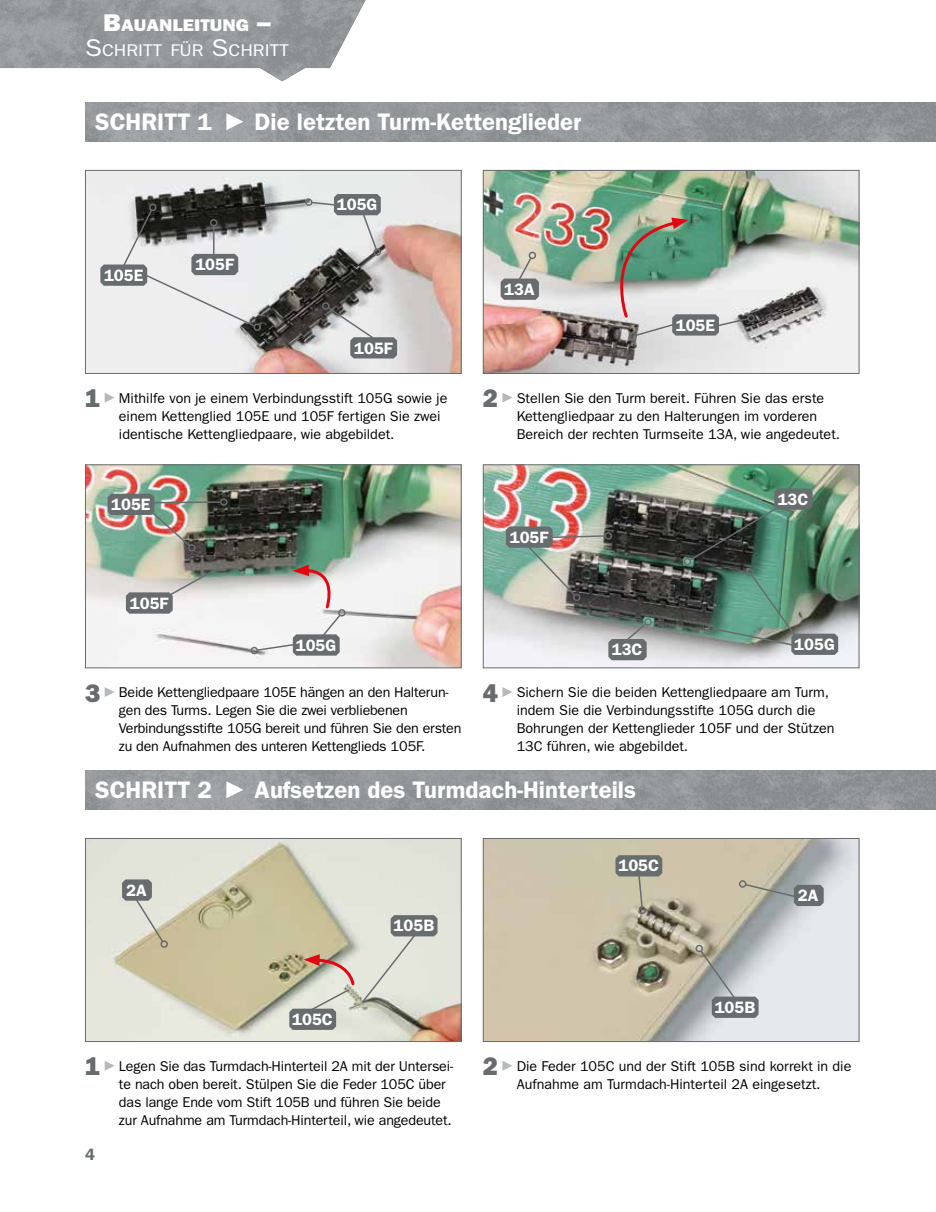
<style>
.page{position:relative;width:936px;height:1212px;background:#fff}
.page>*{position:absolute;margin:0;border:0;box-sizing:border-box;transform-origin:0 0}
.t1{font:600 24px "ITC Franklin Gothic Std";color:#fff}
.t2{font:16.95px "ITC Franklin Gothic Std";color:#fff;scale:1.12 1}
.t3{font:16.95px "ITC Franklin Gothic Std Hvy";color:#fff;scale:1.12 1}
.t4{font:600 16.5px "ITC Franklin Gothic Std";color:#fff}
.t5{font:600 16.5px "ITC Franklin Gothic Std";color:#676c6e}
.t6{font:14.25px/18px "ITC Franklin Gothic Std";color:#000}
.s1{font-size:24.3px}
.s2{font-family:"ITC Franklin Gothic Std Hvy";font-size:25.5px;color:#676c6e}
</style>
<div class="page">
<img style="left:0;top:0;width:366px;height:81px">
<img style="left:85px;top:102px;width:850px;height:39px">
<svg style="left:226px;top:113px;width:17px;height:17px"></svg>
<svg style="left:105px;top:393px;width:10px;height:10px"></svg>
<img style="left:87px;top:466px;width:372px;height:200px">
<div style="left:85px;top:464px;width:376px;height:204px;border:1px solid #676c6e"></div>
<svg style="left:502px;top:393px;width:10px;height:10px"></svg>
<svg style="left:105px;top:687px;width:10px;height:10px"></svg>
<img style="left:485px;top:466px;width:372px;height:200px">
<div style="left:483px;top:464px;width:376px;height:204px;border:1px solid #676c6e"></div>
<svg style="left:502px;top:687px;width:10px;height:10px"></svg>
<div style="left:604px;top:532px;width:8px;height:8px;border:2px solid #676c6e;border-radius:50%"></div>
<img style="left:485px;top:172px;width:372px;height:200px">
<div style="left:483px;top:170px;width:376px;height:204px;border:1px solid #676c6e"></div>
<img style="left:87px;top:172px;width:372px;height:200px">
<div style="left:85px;top:170px;width:376px;height:204px;border:1px solid #676c6e"></div>
<img style="left:85px;top:770px;width:850px;height:39px">
<svg style="left:226px;top:781px;width:17px;height:17px"></svg>
<svg style="left:105px;top:1061px;width:10px;height:10px"></svg>
<svg style="left:502px;top:1061px;width:10px;height:10px"></svg>
<img style="left:485px;top:840px;width:372px;height:200px">
<div style="left:483px;top:838px;width:376px;height:204px;border:1px solid #676c6e"></div>
<img style="left:87px;top:840px;width:372px;height:200px">
<div style="left:85px;top:838px;width:376px;height:204px;border:1px solid #676c6e"></div>
<svg style="left:320px;top:301px;width:77px;height:57px;background:#b5b6b6"></svg>
<svg style="left:500px;top:250px;width:39px;height:50px;background:#9da39c"></svg>
<div style="left:220px;top:498px;width:7px;height:8px;border:2px solid #676c6e;border-radius:50%"></div>
<div style="left:250px;top:647px;width:8px;height:7px;border:2px solid #676c6e;border-radius:50%"></div>
<div style="left:305px;top:198px;width:7px;height:8px;border:2px solid #676c6e;border-radius:50%"></div>
<svg style="left:310px;top:194px;width:71px;height:63px;background:#c2c6c6"></svg>
<img style="left:506px;top:526px;width:101px;height:77px">
<svg style="left:100px;top:202px;width:163px;height:131px;background:#b5b6b6"></svg>
<svg style="left:608px;top:617px;width:45px;height:43px;background:#848a8a"></svg>
<img style="left:682px;top:488px;width:156px;height:167px">
<svg style="left:122px;top:879px;width:47px;height:70px;background:#c3c3b7"></svg>
<svg style="left:694px;top:943px;width:64px;height:75px;background:#9ea2a1"></svg>
<div style="left:638px;top:906px;width:8px;height:8px;border:2px solid #676c6e;border-radius:50%"></div>
<svg style="left:615px;top:855px;width:47px;height:54px;background:#a1a090"></svg>
<div style="left:738px;top:880px;width:8px;height:8px;border:2px solid #676c6e;border-radius:3px"></div>
<svg style="left:743px;top:883px;width:80px;height:23px;background:#93968f"></svg>
<svg style="left:289px;top:915px;width:148px;height:115px;background:#c5c2b4"></svg>
<img style="left:108px;top:494px;width:114px;height:59px">
<svg style="left:126px;top:562px;width:100px;height:52px;background:#b7b8b1"></svg>
<svg style="left:255px;top:564px;width:92px;height:92px"></svg>
<div style="left:747px;top:314px;width:8px;height:8px;border:2px solid #676c6e;border-radius:3px"></div>
<img style="left:599px;top:218px;width:150px;height:122px">
<p class="t3" style="left:103px;top:15px;width:151px"><span class="s1">B</span>AUANLEITUNG <span class="s1">–</span></p>
<p class="t2" style="left:85px;top:41px;width:183px"><span class="s1">S</span>CHRITT FÜR <span class="s1">S</span>CHRITT</p>
<h1 class="t1" style="left:95px;top:108px;width:118px">SCHRITT 1</h1>
<h1 class="t1" style="left:254px;top:108px;width:328px">Die letzten Turm-Kettenglieder</h1>
<p class="t4" style="left:104px;top:265px;width:41px">105E</p>
<p class="t4" style="left:195px;top:255px;width:40px">105F</p>
<p class="t4" style="left:337px;top:195px;width:42px">105G</p>
<p class="t4" style="left:354px;top:338px;width:40px">105F</p>
<p class="t4" style="left:504px;top:279px;width:32px">13A</p>
<p class="t4" style="left:675px;top:315px;width:41px">105E</p>
<p class="t6" style="left:119px;top:389px;width:330px;text-indent:-34px"><span class="s2">1</span> Mithilfe von je einem Verbindungsstift 105G sowie je einem Kettenglied 105E und 105F fertigen Sie zwei identische Kettengliedpaare, wie abgebildet.</p>
<p class="t6" style="left:516px;top:389px;width:325px;text-indent:-34px"><span class="s2">2</span> Stellen Sie den Turm bereit. Führen Sie das erste<br>Kettengliedpaar zu den Halterungen im vorderen<br>Bereich der rechten Turmseite 13A, wie angedeutet.</p>
<p class="t4" style="left:111px;top:495px;width:41px">105E</p>
<p class="t4" style="left:130px;top:593px;width:40px">105F</p>
<p class="t4" style="left:510px;top:527px;width:40px">105F</p>
<p class="t4" style="left:777px;top:489px;width:32px">13C</p>
<p class="t4" style="left:296px;top:635px;width:42px">105G</p>
<p class="t4" style="left:794px;top:634px;width:42px">105G</p>
<p class="t4" style="left:611px;top:640px;width:32px">13C</p>
<p class="t6" style="left:119px;top:683px;width:344px;text-indent:-34px"><span class="s2">3</span> Beide Kettengliedpaare 105E hängen an den Halterun&shy;gen des Turms. Legen Sie die zwei verbliebenen Verbindungsstifte 105G bereit und führen Sie den ersten zu den Aufnahmen des unteren Kettenglieds 105F.</p>
<p class="t6" style="left:516px;top:683px;width:319px;text-indent:-34px"><span class="s2">4</span> Sichern Sie die beiden Kettengliedpaare am Turm, indem Sie die Verbindungsstifte 105G durch die Bohrungen der Kettenglieder 105F und der Stützen 13C führen, wie abgebildet.</p>
<h1 class="t1" style="left:95px;top:776px;width:118px">SCHRITT 2</h1>
<h1 class="t1" style="left:254px;top:776px;width:383px">Aufsetzen des Turmdach-Hinterteils</h1>
<p class="t4" style="left:126px;top:880px;width:22px">2A</p>
<p class="t4" style="left:292px;top:1009px;width:42px">105C</p>
<p class="t4" style="left:393px;top:916px;width:42px">105B</p>
<p class="t4" style="left:618px;top:856px;width:42px">105C</p>
<p class="t4" style="left:714px;top:997px;width:42px">105B</p>
<p class="t4" style="left:797px;top:886px;width:22px">2A</p>
<p class="t6" style="left:119px;top:1057px;width:336px;text-indent:-34px"><span class="s2">1</span> Legen Sie das Turmdach-Hinterteil 2A mit der Untersei&shy;te nach oben bereit. Stülpen Sie die Feder 105C über das lange Ende vom Stift 105B und führen Sie beide zur Aufnahme am Turmdach-Hinterteil, wie angedeutet.</p>
<p class="t6" style="left:483px;top:1057px;width:370px;text-align:center"><span class="s2">2</span> Die Feder 105C und der Stift 105B sind korrekt in die<br>Aufnahme am Turmdach-Hinterteil 2A eingesetzt.</p>
<p class="t5" style="left:85px;top:1144px;width:11px">4</p>
</div>
